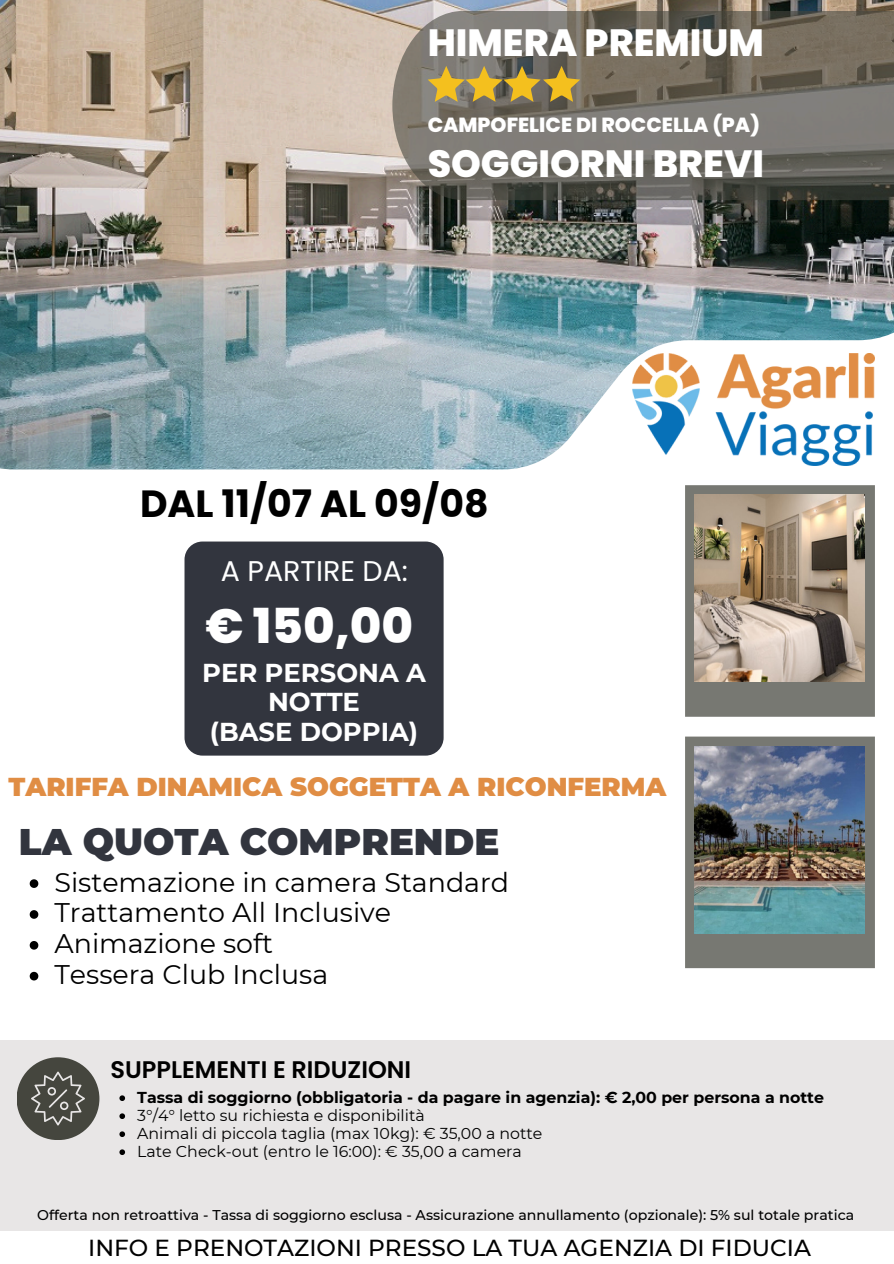
<style>
.page{position:relative;width:894px;height:1264px;background:#fff}
.page>*{position:absolute;margin:0;border:0;box-sizing:border-box;transform-origin:0 0}
.t1{font:800 48.15px "Poppins";color:#fff}
.t2{font:800 37.8px "Poppins";color:#fff}
.t3{font:700 37.8px "Poppins";color:#000}
.t4{font:900 37.05px "Montserrat";color:#32353e}
.t5{font:28.5px "Poppins";color:#fff}
.t6{font:26.85px "Montserrat";color:#000}
.t7{font:900 25.8px "Montserrat";color:#e08d44}
.t8{font:700 25.8px/29.2px "Montserrat";color:#fff;text-align:center}
.t9{font:600 24px "Poppins";color:#000}
.t10{font:500 23.1px "Montserrat";color:#000}
.t11{font:800 20.4px "Poppins";color:#fff}
.t12{font:15.75px "Montserrat";color:#000}
.t13{font:700 15.75px "Montserrat";color:#000}
.t14{font:500 14.1px "Montserrat";color:#000}
</style>
<div class="page">
<img style="left:0;top:0;width:893px;height:469px">
<div style="left:0;top:1040px;width:893px;height:190px;background:#e8e6e6"></div>
<svg style="left:392px;top:11px;width:501px;height:189px;background:#726e65"></svg>
<svg style="left:685px;top:485px;width:189px;height:231px;background:#7a7a73"></svg>
<img style="left:694px;top:495px;width:170px;height:186px">
<div style="left:685px;top:736px;width:189px;height:232px;background:#777872"></div>
<img style="left:694px;top:746px;width:170px;height:187px">
<svg style="left:427px;top:66px;width:153px;height:36px;background:#a58e4b"></svg>
<img style="left:632px;top:353px;width:242px;height:113px">
<div style="left:17px;top:1057px;width:82px;height:83px;background:#45463e;border-radius:50%"></div>
<svg style="left:31px;top:1071px;width:54px;height:54px"></svg>
<svg style="left:30px;top:879px;width:8px;height:9px"></svg>
<svg style="left:30px;top:910px;width:8px;height:8px"></svg>
<svg style="left:30px;top:941px;width:8px;height:8px"></svg>
<svg style="left:30px;top:971px;width:8px;height:9px"></svg>
<svg style="left:119px;top:1095px;width:6px;height:5px"></svg>
<svg style="left:119px;top:1113px;width:6px;height:5px"></svg>
<svg style="left:119px;top:1131px;width:6px;height:5px"></svg>
<svg style="left:119px;top:1149px;width:6px;height:5px"></svg>
<div style="left:184px;top:541px;width:259px;height:214px;background:#32353e;border-radius:18px"></div>
<h3 class="t2" style="left:427px;top:16px;width:338px">HIMERA PREMIUM</h3>
<h4 class="t11" style="left:427px;top:110px;width:333px">CAMPOFELICE DI ROCCELLA (PA)</h4>
<h1 class="t2" style="left:427px;top:138px;width:338px">SOGGIORNI BREVI</h1>
<p class="t3" style="left:140px;top:477px;width:350px">DAL 11/07 AL 09/08</p>
<p class="t5" style="left:221px;top:551px;width:189px">A PARTIRE DA:</p>
<p class="t1" style="left:205px;top:592px;width:209px">€ 150,00</p>
<p class="t8" style="left:202px;top:658px;width:225px">PER PERSONA A<br>NOTTE<br>(BASE DOPPIA)</p>
<p class="t7" style="left:9px;top:771px;width:659px">TARIFFA DINAMICA SOGGETTA A RICONFERMA</p>
<p class="t4" style="left:19px;top:819px;width:481px">LA QUOTA COMPRENDE</p>
<p class="t6" style="left:54px;top:865px;width:456px">Sistemazione in camera Standard</p>
<p class="t6" style="left:54px;top:896px;width:338px">Trattamento All Inclusive</p>
<h2 class="t6" style="left:54px;top:927px;width:220px">Animazione soft</h2>
<p class="t6" style="left:54px;top:958px;width:275px">Tessera Club Inclusa</p>
<h2 class="t9" style="left:110px;top:1052px;width:302px">SUPPLEMENTI E RIDUZIONI</h2>
<p class="t13" style="left:137px;top:1087px;width:688px">Tassa di soggiorno (obbligatoria - da pagare in agenzia): € 2,00 per persona a notte</p>
<p class="t12" style="left:137px;top:1105px;width:289px">3°/4° letto su richiesta e disponibilità</p>
<p class="t12" style="left:137px;top:1123px;width:406px">Animali di piccola taglia (max 10kg): € 35,00 a notte</p>
<p class="t12" style="left:137px;top:1141px;width:386px">Late Check-out (entro le 16:00): € 35,00 a camera</p>
<h3 class="t14" style="left:37px;top:1206px;width:818px">Offerta non retroattiva - Tassa di soggiorno esclusa - Assicurazione annullamento (opzionale): 5% sul totale pratica</h3>
<h2 class="t10" style="left:88px;top:1233px;width:724px">INFO E PRENOTAZIONI PRESSO LA TUA AGENZIA DI FIDUCIA</h2>
</div>
